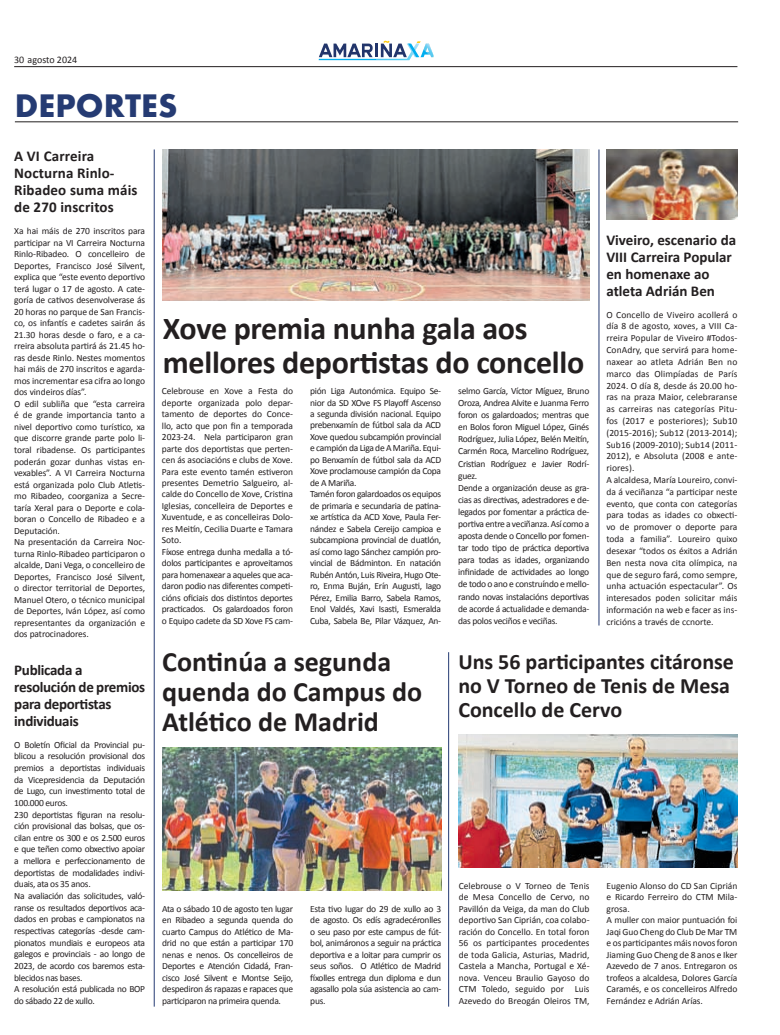
<style>
.page{position:relative;width:780px;height:1035px;background:#fff}
.page>*{position:absolute;margin:0;border:0;box-sizing:border-box;transform-origin:0 0}
.t1{font:700 32px/34px "Calibri";letter-spacing:-.01em;color:#231f20}
.t2{font:700 30px "Futura";color:#253b73}
.t3{font:700 28px/30px "Calibri";color:#231f20}
.t4{font:700 22px/24px "Calibri";color:#231f20}
.t5{font:700 15px/17px "Calibri";color:#231f20}
.t6{font:700 15px/17px "Calibri";letter-spacing:-.02em;color:#231f20}
.t7{font:10px "Calibri";color:#231f20}
.t8{font:9.5px/11.5px "Calibri";letter-spacing:-.025em;color:#231f20}
.t9{font:9.5px/11.8px "Calibri";color:#231f20}
</style>
<div class="page">
<hr style="left:14px;top:66px;width:723px;height:1px;background:#231f20">
<svg style="left:319px;top:41px;width:114px;height:19px"></svg>
<hr style="left:15px;top:121px;width:723px;height:1px;background:#231f20">
<hr style="left:154px;top:149px;width:1px;height:857px;background:#253b73">
<img style="left:458px;top:734px;width:279px;height:133px">
<img style="left:162px;top:149px;width:427px;height:151px">
<hr style="left:598px;top:149px;width:1px;height:476px;background:#253b73">
<img style="left:162px;top:747px;width:279px;height:143px">
<hr style="left:448px;top:652px;width:1px;height:354px;background:#253b73">
<img style="left:606px;top:149px;width:131px;height:70px">
<p class="t7" style="left:14px;top:54px;width:65px">30 agosto 2024</p>
<h2 class="t2" style="left:15px;top:84px;width:164px">DEPORTES</h2>
<h3 class="t5" style="left:14px;top:146px;width:125px">A VI Carreira<br>Nocturna Rinlo-<br>Ribadeo suma máis de 270 inscritos</h3>
<p class="t8" style="left:14px;top:225px;width:132px">Xa hai máis de 270 inscritos para participar na VI Carreira Nocturna<br>Rinlo-Ribadeo. O concelleiro de<br>Deportes, Francisco José Silvent, explica que “este evento deportivo terá lugar o 17 de agosto. A cate&shy;goría de cativos desenvolverase ás<br>20 horas no parque de San Francis&shy;co, os infantís e cadetes sairán ás<br>21.30 horas desde o faro, e a ca&shy;rreira absoluta partirá ás 21.45 ho&shy;ras desde Rinlo. Nestes momentos hai máis de 270 inscritos e agarda&shy;mos incrementar esa cifra ao longo dos vindeiros días”.<br>O edil subliña que “esta carreira é de grande importancia tanto a nivel deportivo como turístico, xa que discorre grande parte polo li&shy;toral ribadense. Os participantes poderán gozar dunhas vistas en&shy;vexables”. A VI Carreira Nocturna está organizada polo Club Atletis&shy;mo Ribadeo, coorganiza a Secre&shy;taría Xeral para o Deporte e cola&shy;boran o Concello de Ribadeo e a<br>Deputación.<br>Na presentación da Carreira Noc&shy;turna Rinlo-Ribadeo participaron o alcalde, Dani Vega, o concelleiro de<br>Deportes, Francisco José Silvent, o director territorial de Deportes,<br>Manuel Otero, o técnico municipal de Deportes, Iván López, así como representantes da organización e dos patrocinadores.</p>
<h3 class="t6" style="left:14px;top:660px;width:132px">Publicada a resolución de premios para deportistas individuais</h3>
<p class="t8" style="left:14px;top:738px;width:132px">O Boletín Oficial da Provincial pu&shy;blicou a resolución provisional dos premios a deportistas individuais da Vicepresidencia da Deputación de Lugo, cun investimento total de<br>100.000 euros.<br>230 deportistas figuran na resolu&shy;ción provisional das bolsas, que os&shy;cilan entre os 300 e os 2.500 euros e que teñen como obxectivo apoiar a mellora e perfeccionamento de deportistas de modalidades indivi&shy;duais, ata os 35 anos.<br>Na avaliación das solicitudes, való&shy;ranse os resultados deportivos aca&shy;dados en probas e campionatos na respectivas categorías -desde cam&shy;pionatos mundiais e europeos ata galegos e provinciais - ao longo de<br>2023, de acordo cos baremos esta&shy;blecidos nas bases.<br>A resolución está publicada no BOP do sábado 22 de xullo.</p>
<h1 class="t1" style="left:163px;top:310px;width:423px">Xove premia nunha gala aos mellores deportistas do concello</h1>
<p class="t8" style="left:162px;top:385px;width:133px">Celebrouse en Xove a Festa do deporte organizada polo depar&shy;tamento de deportes do Conce&shy;llo, acto que pon fin a temporada<br>2023-24. Nela participaron gran parte dos deportistas que perten&shy;cen ás asociacións e clubs de Xove.<br>Para este evento tamén estiveron presentes Demetrio Salgueiro, al&shy;calde do Concello de Xove, Cristina<br>Iglesias, concelleira de Deportes e<br>Xuventude, e as concelleiras Dolo&shy;res Meitín, Cecilia Duarte e Tamara<br>Soto.<br>Fíxose entrega dunha medalla a tó&shy;dolos participantes e aproveitamos para homenaxear a aqueles que aca&shy;daron podio nas diferentes competi&shy;cións oficiais dos distintos deportes practicados. Os galardoados foron o Equipo cadete da SD Xove FS cam-</p>
<p class="t8" style="left:310px;top:385px;width:133px">pión Liga Autonómica. Equipo Se&shy;nior da SD XOve FS Playoff Ascenso a segunda división nacional. Equipo prebenxamín de fútbol sala da ACD Xove quedou subcampión provincial e campión da Liga de A Mariña. Equi&shy;po Benxamín de fútbol sala da ACD Xove proclamouse campión da Copa de A Mariña.<br>Tamén foron galardoados os equipos de primaria e secundaria de patina&shy;xe artística da ACD Xove, Paula Fer&shy;nández e Sabela Cereijo campioa e subcampiona provincial de duatlón, así como Iago Sánchez campión pro&shy;vincial de Bádminton. En natación Rubén Antón, Luis Riveira, Hugo Ote&shy;ro, Enma Buján, Erín Augusti, Iago Pérez, Emilia Barro, Sabela Ramos, Enol Valdés, Xavi Isasti, Esmeralda Cuba, Sabela Be, Pilar Vázquez, An-</p>
<p class="t8" style="left:458px;top:384px;width:133px;line-height:12.1px">selmo García, Víctor Míguez, Bruno Oroza, Andrea Alvite e Juanma Ferro foron os galardoados; mentras que en Bolos foron Miguel López, Ginés Rodríguez, Julia López, Belén Meitín, Carmén Roca, Marcelino Rodríguez, Cristian Rodríguez e Javier Rodrí&shy;guez.<br>Dende a organización deuse as gra&shy;cias as directivas, adestradores e de&shy;legados por fomentar a práctica de&shy;portiva entre a veciñanza. Así como a aposta dende o Concello por fomen&shy;tar todo tipo de práctica deportiva para todas as idades, organizando infinidade de actividades ao longo de todo o ano e construíndo e mello&shy;rando novas instalacións deportivas de acorde á actualidade e demanda&shy;das polos veciños e veciñas.</p>
<h3 class="t5" style="left:606px;top:231px;width:131px">Viveiro, escenario da<br>VIII Carreira Popular en homenaxe ao atleta Adrián Ben</h3>
<p class="t9" style="left:606px;top:308px;width:132px">O Concello de Viveiro acollerá o día 8 de agosto, xoves, a VIII Ca&shy;rreira Popular de Viveiro #Todos-<br>ConAdry, que servirá para home&shy;naxear ao atleta Adrián Ben no marco das Olimpíadas de París<br>2024. O día 8, desde ás 20.00 ho&shy;ras na praza Maior, celebraranse as carreiras nas categorías Pitu&shy;fos (2017 e posteriores); Sub10 (2015-2016); Sub12 (2013-2014);<br>Sub16 (2009-2010); Sub14 (2011-<br>2012), e Absoluta (2008 e ante&shy;riores).<br>A alcaldesa, María Loureiro, convi&shy;da á veciñanza “a participar neste evento, que conta con categorías para todas as idades co obxecti&shy;vo de promover o deporte para toda a familia”. Loureiro quixo desexar “todos os éxitos a Adrián<br>Ben nesta nova cita olímpica, na que de seguro fará, como sempre, unha actuación espectacular”. Os interesados poden solicitar máis información na web e facer as ins&shy;cricións a través de ccnorte.</p>
<h3 class="t3" style="left:162px;top:646px;width:261px">Continúa a segunda quenda do Campus do<br>Atlético de Madrid</h3>
<h3 class="t4" style="left:458px;top:648px;width:277px">Uns 56 participantes citáronse no V Torneo de Tenis de Mesa<br>Concello de Cervo</h3>
<p class="t8" style="left:162px;top:902px;width:132px;text-align:justify">Ata o sábado 10 de agosto ten lugar en Ribadeo a segunda quenda do cuarto Campus do Atlético de Ma&shy;drid no que están a participar 170 nenas e nenos. Os concelleiros de Deportes e Atención Cidadá, Fran&shy;cisco José Silvent e Montse Seijo, despediron ás rapazas e rapaces que participaron na primeira quenda.</p>
<p class="t8" style="left:310px;top:902px;width:132px;text-align:justify">Esta tivo lugar do 29 de xullo ao 3 de agosto. Os edís agradecéronlles o seu paso por este campus de fút&shy;bol, animáronos a seguir na práctica deportiva e a loitar para cumprir os seus soños. O Atlético de Madrid fíxolles entrega dun diploma e dun agasallo pola súa asistencia ao cam&shy;pus.</p>
<p class="t8" style="left:458px;top:879px;width:132px;text-align:justify">Celebrouse o V Torneo de Tenis de Mesa Concello de Cervo, no Pavillón da Veiga, da man do Club deportivo San Ciprián, coa colabo&shy;ración do Concello. En total foron 56 os participantes procedentes de toda Galicia, Asturias, Madrid, Castela a Mancha, Portugal e Xé&shy;nova. Venceu Braulio Gayoso do CTM Toledo, seguido por Luis Azevedo do Breogán Oleiros TM,</p>
<p class="t8" style="left:606px;top:879px;width:132px">Eugenio Alonso do CD San Ciprián e Ricardo Ferreiro do CTM Mila&shy;grosa.<br>A muller con maior puntuación foi<br>Jaqi Guo Cheng do Club De Mar TM e os participantes máis novos foron<br>Jiaming Guo Cheng de 8 anos e Iker<br>Azevedo de 7 anos. Entregaron os trofeos a alcaldesa, Dolores García<br>Caramés, e os concelleiros Alfredo<br>Fernández e Adrián Arías.</p>
</div>
